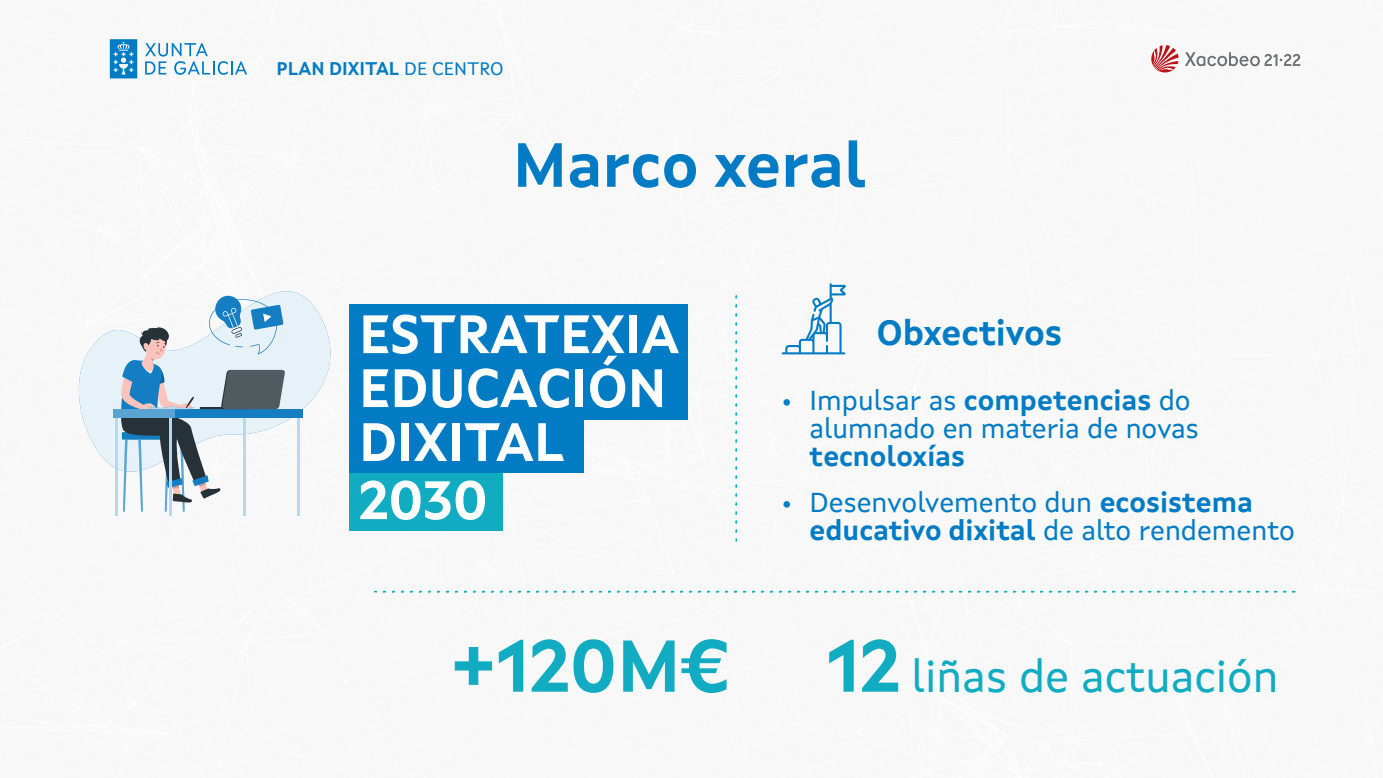
<style>
.page{position:relative;width:1383px;height:778px;background:#fff}
.page>*{position:absolute;margin:0;border:0;box-sizing:border-box;transform-origin:0 0}
.t1{font:700 73.05px "Xunta Sans";color:#11abc2}
.t2{font:700 62.1px "Xunta Sans";color:#017bc4}
.t3{font:700 53.85px/55.3px "Xunta Sans";color:#fff}
.t4{font:45px "Xunta Sans";color:#11abc2}
.t5{font:700 34.95px "Xunta Sans";color:#017bc4}
.t6{font:27.9px/27.9px "Xunta Sans";color:#017bc4;text-align:right}
.t7{font:700 27.9px "Xunta Sans";color:#017bc4}
.t8{font:700 18.45px "Xunta Sans";color:#017bc4}
.s1{font-weight:400}
.s2{font-weight:700}
.s3{font-weight:700;font-size:73.05px}
</style>
<div class="page">
<div style="left:0;top:0;width:1382px;height:778px;background:#f8f8f8"></div>
<svg style="left:110px;top:39px;width:27px;height:39px"></svg>
<svg style="left:145px;top:43px;width:102px;height:32px"></svg>
<hr style="left:1382px;top:0;width:1px;height:778px;background:#f8f8f8">
<svg style="left:1151px;top:45px;width:27px;height:27px"></svg>
<svg style="left:1185px;top:52px;width:115px;height:14px"></svg>
<svg style="left:78px;top:291px;width:272px;height:226px"></svg>
<div style="left:113px;top:409px;width:189px;height:9px;background:#157ec2"></div>
<div style="left:113px;top:409px;width:62px;height:9px;background:#5aa4d4"></div>
<hr style="left:115px;top:418px;width:3px;height:98px;background:#b8d8ec">
<hr style="left:169px;top:418px;width:3px;height:98px;background:#b8d8ec">
<hr style="left:243px;top:418px;width:3px;height:98px;background:#b8d8ec">
<hr style="left:297px;top:418px;width:3px;height:98px;background:#b8d8ec">
<svg style="left:120px;top:296px;width:165px;height:215px"></svg>
<div style="left:350px;top:304px;width:337px;height:67px;background:#017bc4"></div>
<div style="left:350px;top:473px;width:153px;height:57px;background:#11abc2"></div>
<div style="left:350px;top:362px;width:337px;height:57px;background:#017bc4"></div>
<div style="left:350px;top:416px;width:233px;height:57px;background:#017bc4"></div>
<svg style="left:375px;top:591px;width:921px;height:1px"></svg>
<svg style="left:735px;top:295px;width:2px;height:245px"></svg>
<svg style="left:781px;top:283px;width:65px;height:71px"></svg>
<p class="t8" style="left:276px;top:61px;width:228px">PLAN DIXITAL <span class="s1">DE CENTRO</span></p>
<h2 class="t2" style="left:513px;top:139px;width:355px">Marco xeral</h2>
<h3 class="t3" style="left:359px;top:311px;width:322px">ESTRATEXIA<br>EDUCACIÓN<br>DIXITAL<br>2030</h3>
<p class="t5" style="left:877px;top:318px;width:187px">Obxectivos</p>
<p class="t6" style="left:781px;top:388px;width:418px">• Impulsar as <span class="s2">competencias</span> do alumnado en materia de novas</p>
<p class="t7" style="left:809px;top:444px;width:157px">tecnoloxías</p>
<p class="t6" style="left:809px;top:491px;width:486px;text-align:left;text-indent:-28px">• Desenvolvemento dun <span class="s2">ecosistema educativo dixital</span> de alto rendemento</p>
<h1 class="t1" style="left:450px;top:636px;width:281px">+120M€</h1>
<h3 class="t4" style="left:827px;top:657px;width:453px"><span class="s3">12</span> liñas de actuación</h3>
</div>
